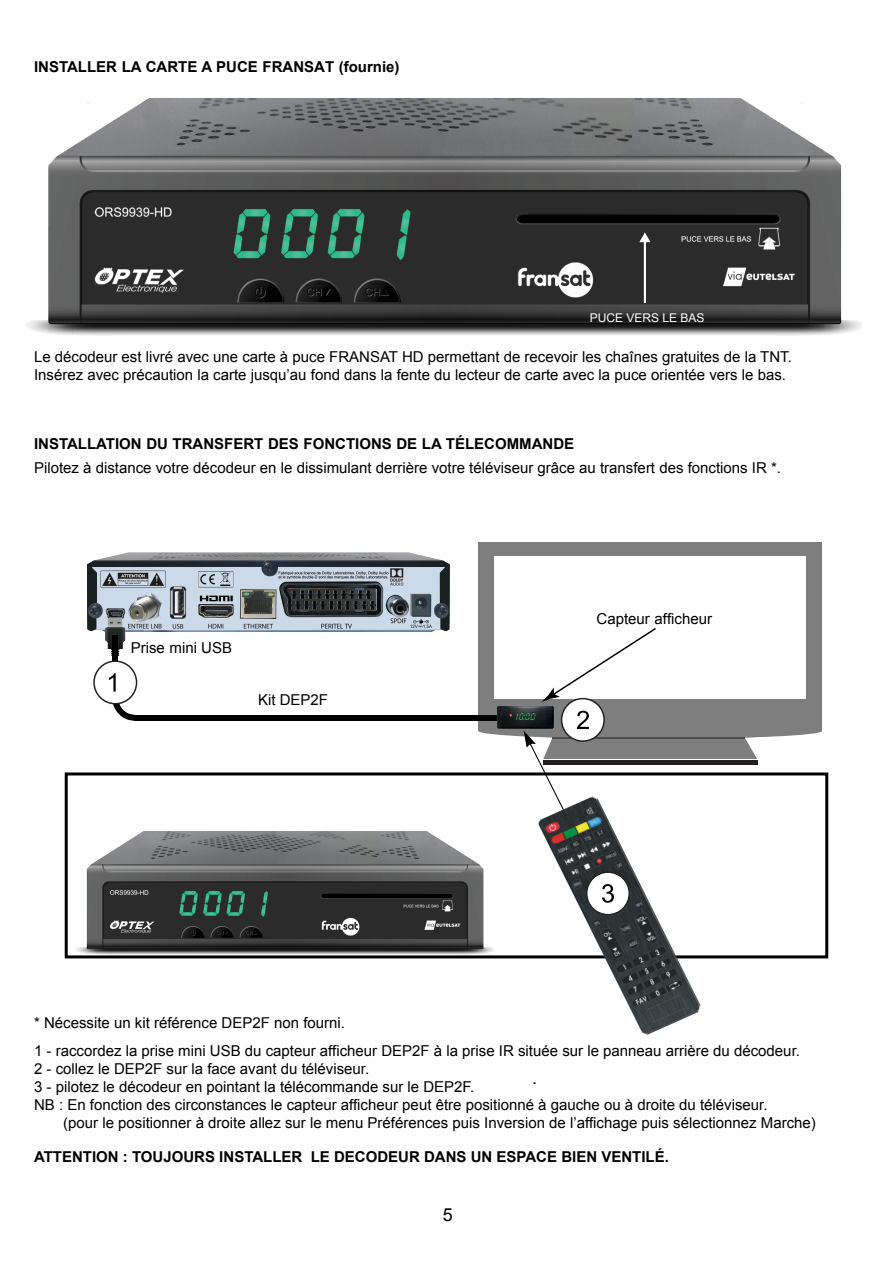
<style>
.page{position:relative;width:893px;height:1263px;background:#fff}
.page>*{position:absolute;margin:0;border:0;box-sizing:border-box;transform-origin:0 0}
.t1{font:18px "Arial";color:#000}
.t2{font:15px/18px "Arial";color:#000}
.t3{font:700 15px "Arial";color:#000}
.t4{font:12px "Arial";color:#fff}
</style>
<div class="page">
<img style="left:88px;top:552px;width:361px;height:79px">
<img style="left:26px;top:98px;width:836px;height:238px">
<div style="left:65px;top:772px;width:763px;height:186px;border:3px solid #000"></div>
<hr style="left:644px;top:240px;width:2px;height:63px;background:#fff">
<svg style="left:639px;top:232px;width:11px;height:41px"></svg>
<div style="left:543px;top:760px;width:214px;height:5px;background:#231f20"></div>
<div style="left:478px;top:542px;width:344px;height:189px;background:#7f7e7e"></div>
<div style="left:478px;top:723px;width:344px;height:16px;background:#7f7e7e;border-radius:50%"></div>
<div style="left:494px;top:556px;width:312px;height:156px;background:#fff"></div>
<svg style="left:738px;top:737px;width:19px;height:22px"></svg>
<div style="left:557px;top:736px;width:181px;height:23px;background:#7f7e7e"></div>
<div style="left:488px;top:699px;width:325px;height:21px;background:#7f7e7e"></div>
<hr style="left:552px;top:738px;width:193px;height:1px;background:#4c4c4c">
<img style="left:106px;top:619px;width:19px;height:37px">
<div style="left:112px;top:635px;width:6px;height:64px;background:#000"></div>
<div style="left:134px;top:715px;width:367px;height:6px;background:#000"></div>
<img style="left:497px;top:706px;width:56px;height:22px">
<svg style="left:542px;top:628px;width:114px;height:74px"></svg>
<div style="left:94px;top:661px;width:43px;height:43px;background:#fff;border-radius:50%"></div>
<div style="left:93px;top:660px;width:44px;height:44px;border:1px solid #231f20;border-radius:50%"></div>
<svg style="left:109px;top:673px;width:29px;height:48px"></svg>
<div style="left:562px;top:699px;width:42px;height:42px;background:#fff;border-radius:50%"></div>
<div style="left:561px;top:698px;width:44px;height:44px;border:1px solid #231f20;border-radius:50%"></div>
<img style="left:537px;top:876px;width:166px;height:159px">
<svg style="left:524px;top:711px;width:112px;height:241px"></svg>
<img style="left:76px;top:831px;width:418px;height:123px">
<p class="t3" style="left:34px;top:57px;width:367px">INSTALLER LA CARTE A PUCE FRANSAT (fournie)</p>
<p class="t4" style="left:590px;top:309px;width:116px">PUCE VERS LE BAS</p>
<p class="t2" style="left:34px;top:348px;width:759px">Le décodeur est livré avec une carte à puce FRANSAT HD permettant de recevoir les chaînes gratuites de la TNT.<br>Insérez avec précaution la carte jusqu’au fond dans la fente du lecteur de carte avec la puce orientée vers le bas.</p>
<p class="t3" style="left:34px;top:433px;width:542px">INSTALLATION DU TRANSFERT DES FONCTIONS DE LA TÉLECOMMANDE</p>
<p class="t2" style="left:34px;top:458px;width:748px">Pilotez à distance votre décodeur en le dissimulant derrière votre téléviseur grâce au transfert des fonctions IR *.</p>
<p class="t2" style="left:131px;top:639px;width:103px">Prise mini USB</p>
<p class="t2" style="left:258px;top:691px;width:72px">Kit DEP2F</p>
<p class="t2" style="left:597px;top:610px;width:117px">Capteur afficheur</p>
<p class="t2" style="left:34px;top:1008px;width:767px;line-height:28.7px">* Nécessite un kit référence DEP2F non fourni.<br>1 - raccordez la prise mini USB du capteur afficheur DEP2F à la prise IR située sur le panneau arrière du décodeur.</p>
<p class="t2" style="left:34px;top:1060px;width:337px">2 - collez le DEP2F sur la face avant du téléviseur.</p>
<p class="t2" style="left:34px;top:1078px;width:442px">3 - pilotez le décodeur en pointant la télécommande sur le DEP2F.</p>
<p class="t2" style="left:34px;top:1096px;width:735px">NB : En fonction des circonstances le capteur afficheur peut être positionné à gauche ou à droite du téléviseur.</p>
<p class="t2" style="left:63px;top:1114px;width:754px">(pour le positionner à droite allez sur le menu Préférences puis Inversion de l’affichage puis sélectionnez Marche)</p>
<p class="t3" style="left:34px;top:1147px;width:636px">ATTENTION : TOUJOURS INSTALLER LE DECODEUR DANS UN ESPACE BIEN VENTILÉ.</p>
<p class="t1" style="left:532px;top:1066px;width:7px">.</p>
<p class="t1" style="left:443px;top:1202px;width:12px">5</p>
</div>
